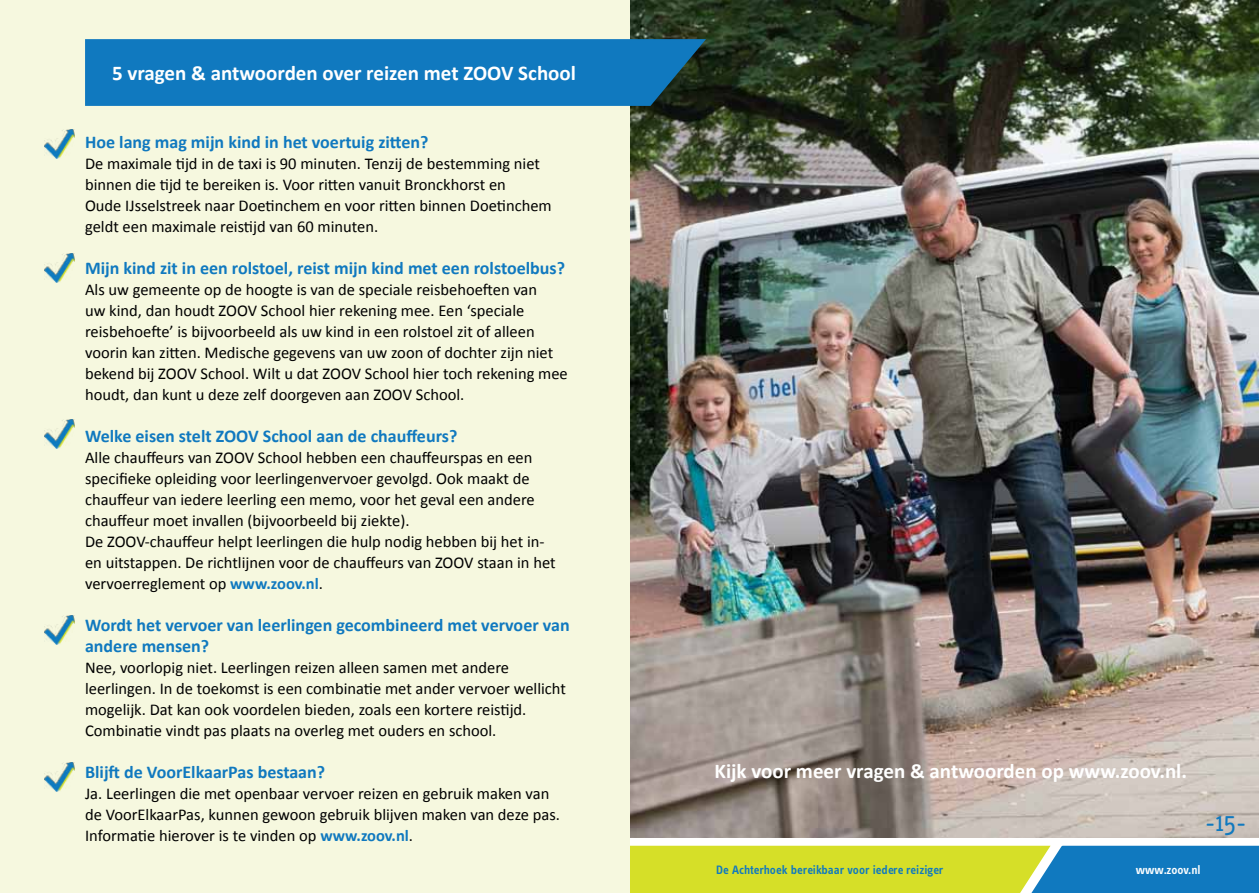
<style>
.page{position:relative;width:1259px;height:893px;background:#fff}
.page>*{position:absolute;margin:0;border:0;box-sizing:border-box;transform-origin:0 0}
.t1{font:27px "Info Text OT";color:#1079bf}
.t2{font:700 21px "Calibri";color:#fff}
.t3{font:700 18px/21px "Calibri";color:#1079bf}
.t4{font:16.5px/21px "Calibri";color:#000}
.t5{font:600 12.6px "Info Text OT";color:#1079bf}
.t6{font:600 12.6px "Info Text OT";color:#fff}
.s1{font-weight:700;color:#1079bf}
</style>
<div class="page">
<img style="left:630px;top:0;width:629px;height:838px">
<svg style="left:630px;top:846px;width:629px;height:47px"></svg>
<div style="left:0;top:0;width:630px;height:893px;background:#f6f8df"></div>
<svg style="left:85px;top:39px;width:621px;height:67px"></svg>
<img style="left:45px;top:130px;width:29px;height:29px">
<img style="left:45px;top:253px;width:29px;height:29px">
<img style="left:45px;top:419px;width:29px;height:29px">
<img style="left:45px;top:615px;width:29px;height:29px">
<img style="left:45px;top:763px;width:29px;height:29px">
<p class="t2" style="left:112px;top:60px;width:465px">5 vragen &amp; antwoorden over reizen met ZOOV School</p>
<p class="t3" style="left:85px;top:132px;width:345px">Hoe lang mag mijn kind in het voertuig zitten?</p>
<p class="t4" style="left:85px;top:153px;width:468px">De maximale tijd in de taxi is 90 minuten. Tenzij de bestemming niet binnen die tijd te bereiken is. Voor ritten vanuit Bronckhorst en<br>Oude IJsselstreek naar Doetinchem en voor ritten binnen Doetinchem geldt een maximale reistijd van 60 minuten.</p>
<p class="t3" style="left:85px;top:258px;width:481px">Mijn kind zit in een rolstoel, reist mijn kind met een rolstoelbus?</p>
<p class="t4" style="left:85px;top:279px;width:484px">Als uw gemeente op de hoogte is van de speciale reisbehoeften van<br>uw kind, dan houdt ZOOV School hier rekening mee. Een ‘speciale reisbehoefte’ is bijvoorbeeld als uw kind in een rolstoel zit of alleen voorin kan zitten. Medische gegevens van uw zoon of dochter zijn niet bekend bij ZOOV School. Wilt u dat ZOOV School hier toch rekening mee houdt, dan kunt u deze zelf doorgeven aan ZOOV School.</p>
<p class="t3" style="left:85px;top:426px;width:374px">Welke eisen stelt ZOOV School aan de chauffeurs?</p>
<p class="t4" style="left:85px;top:447px;width:472px">Alle chauffeurs van ZOOV School hebben een chauffeurspas en een specifieke opleiding voor leerlingenvervoer gevolgd. Ook maakt de chauffeur van iedere leerling een memo, voor het geval een andere chauffeur moet invallen (bijvoorbeeld bij ziekte).<br>De ZOOV-chauffeur helpt leerlingen die hulp nodig hebben bij het in&shy;en uitstappen. De richtlijnen voor de chauffeurs van ZOOV staan in het vervoerreglement op <span class="s1">www.zoov.nl</span>.</p>
<p class="t3" style="left:85px;top:615px;width:486px">Wordt het vervoer van leerlingen gecombineerd met vervoer van andere mensen?</p>
<p class="t4" style="left:85px;top:657px;width:482px">Nee, voorlopig niet. Leerlingen reizen alleen samen met andere leerlingen. In de toekomst is een combinatie met ander vervoer wellicht mogelijk. Dat kan ook voordelen bieden, zoals een kortere reistijd.<br>Combinatie vindt pas plaats na overleg met ouders en school.</p>
<p class="t3" style="left:85px;top:762px;width:242px">Blijft de VoorElkaarPas bestaan?</p>
<p class="t4" style="left:85px;top:783px;width:476px">Ja. Leerlingen die met openbaar vervoer reizen en gebruik maken van de VoorElkaarPas, kunnen gewoon gebruik blijven maken van deze pas.<br>Informatie hierover is te vinden op <span class="s1">www.zoov.nl</span>.</p>
<p class="t2" style="left:714px;top:758px;width:474px">Kijk voor meer vragen &amp; antwoorden op www.zoov.nl.</p>
<h1 class="t1" style="left:1205px;top:808px;width:43px">-15-</h1>
<p class="t5" style="left:716px;top:863px;width:229px">De Achterhoek bereikbaar voor iedere reiziger</p>
<p class="t6" style="left:1136px;top:863px;width:66px">www.zoov.nl</p>
</div>
